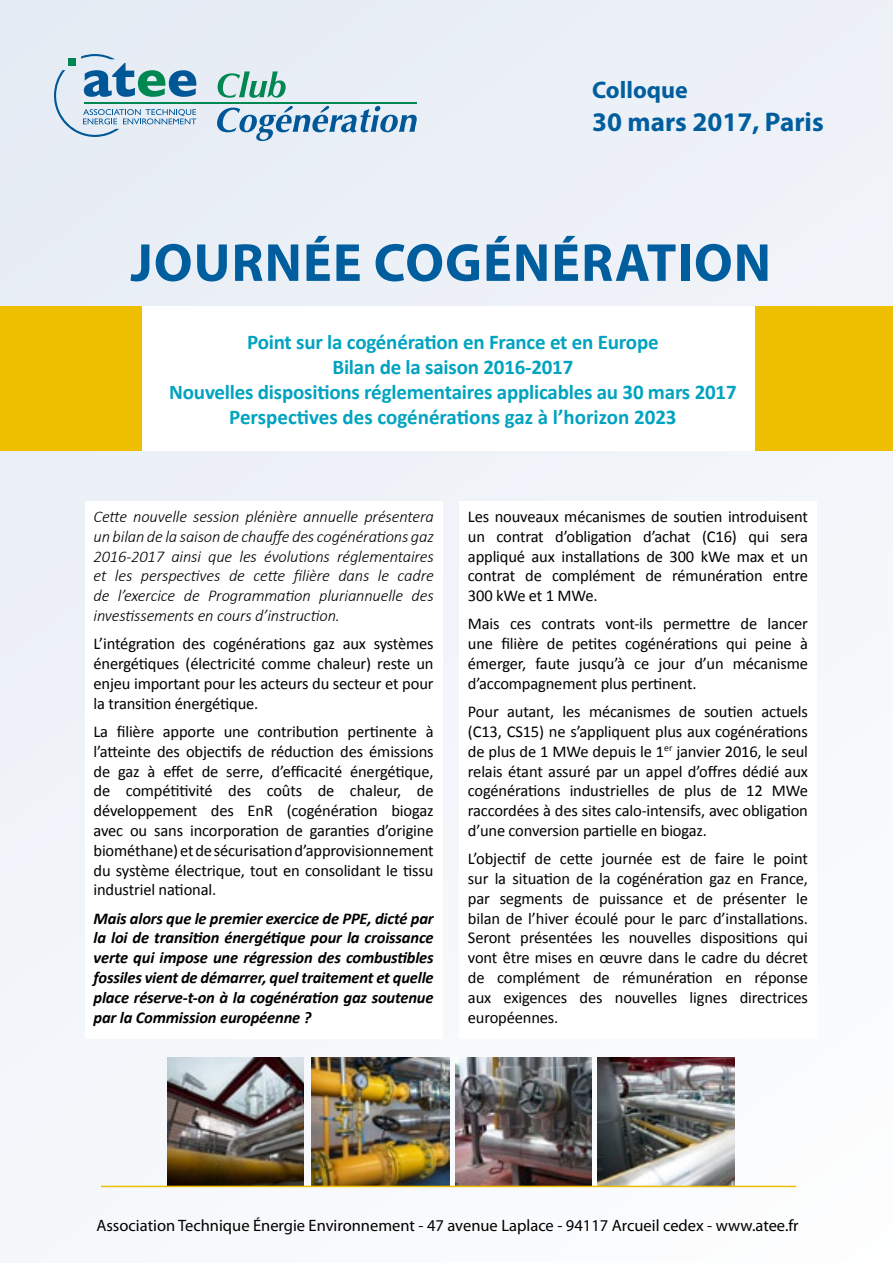
<style>
.page{position:relative;width:893px;height:1263px;background:#fff}
.page>*{position:absolute;margin:0;border:0;box-sizing:border-box;transform-origin:0 0}
.t1{font:700 54px "Myriad Pro";letter-spacing:.02em;color:#005e9e}
.t2{font:700 27px "Myriad Pro";color:#005e9e}
.t3{font:700 24px "Myriad Pro";color:#005e9e}
.t4{font:700 21px/25.2px "Calibri";letter-spacing:-.01em;color:#00a3c0;text-align:center}
.t5{font:16.5px/19.8px "Calibri";letter-spacing:-.01em;color:#000;text-align:justify}
.t6{font:italic 300 16.5px/19.8px "Calibri";letter-spacing:-.01em;color:#000;text-align:justify}
.t7{font:italic 700 16.5px/19.8px "Calibri";letter-spacing:-.01em;color:#000;text-align:justify}
.t8{font:16.5px "Myriad Pro";color:#000}
</style>
<div class="page">
<div style="left:0;top:0;width:893px;height:1263px;background:linear-gradient(to right,#ecf0f7,#f3f6fa)"></div>
<div style="left:0;top:306px;width:893px;height:145px;background:#eebf00"></div>
<svg style="left:218px;top:71px;width:68px;height:27px;background:#94c8ba"></svg>
<hr style="left:84px;top:102px;width:333px;height:1px;background:#008752">
<svg style="left:54px;top:54px;width:142px;height:83px;background:#adcad9"></svg>
<svg style="left:216px;top:106px;width:201px;height:35px;background:#abc6dd"></svg>
<div style="left:85px;top:501px;width:357px;height:538px;background:#fff"></div>
<img style="left:167px;top:1058px;width:136px;height:128px">
<img style="left:598px;top:1058px;width:136px;height:128px">
<img style="left:311px;top:1058px;width:138px;height:128px">
<img style="left:455px;top:1058px;width:137px;height:128px">
<div style="left:142px;top:306px;width:613px;height:145px;background:#fff"></div>
<div style="left:459px;top:501px;width:358px;height:538px;background:#fff"></div>
<hr style="left:101px;top:1186px;width:695px;height:1px;background:#eebf00">
<h3 class="t3" style="left:592px;top:75px;width:97px">Colloque</h3>
<h2 class="t2" style="left:592px;top:104px;width:233px">30 mars 2017, Paris</h2>
<h1 class="t1" style="left:130px;top:227px;width:642px">Journée Cogénération</h1>
<p class="t4" style="left:169px;top:329px;width:569px">Point sur la cogénération en France et en Europe<br>Bilan de la saison 2016-2017<br>Nouvelles dispositions réglementaires applicables au 30 mars 2017<br>Perspectives des cogénérations gaz à l’horizon 2023</p>
<p class="t6" style="left:94px;top:506px;width:342px">Cette nouvelle session plénière annuelle présentera un bilan de la saison de chauffe des cogénérations gaz 2016-2017 ainsi que les évolutions réglementaires et les perspectives de cette filière dans le cadre de l’exercice de Programmation pluriannuelle des investissements en cours d’instruction.</p>
<p class="t5" style="left:94px;top:634px;width:342px">L’intégration des cogénérations gaz aux systèmes énergétiques (électricité comme chaleur) reste un enjeu important pour les acteurs du secteur et pour la transition énergétique.</p>
<p class="t5" style="left:94px;top:722px;width:342px">La filière apporte une contribution pertinente à l’atteinte des objectifs de réduction des émissions de gaz à effet de serre, d’efficacité énergétique, de compétitivité des coûts de chaleur, de développement des EnR (cogénération biogaz avec ou sans incorporation de garanties d’origine biométhane) et de sécurisation d’approvisionnement du système électrique, tout en consolidant le tissu industriel national.</p>
<p class="t7" style="left:94px;top:908px;width:342px">Mais alors que le premier exercice de PPE, dicté par la loi de transition énergétique pour la croissance verte qui impose une régression des combustibles fossiles vient de démarrer, quel traitement et quelle place réserve-t-on à la cogénération gaz soutenue par la Commission européenne ?</p>
<p class="t5" style="left:468px;top:507px;width:342px">Les nouveaux mécanismes de soutien introduisent un contrat d’obligation d’achat (C16) qui sera appliqué aux installations de 300 kWe max et un contrat de complément de rémunération entre 300 kWe et 1 MWe.</p>
<p class="t5" style="left:468px;top:614px;width:342px">Mais ces contrats vont-ils permettre de lancer une filière de petites cogénérations qui peine à émerger, faute jusqu’à ce jour d’un mécanisme d’accompagnement plus pertinent.</p>
<p class="t5" style="left:468px;top:702px;width:342px">Pour autant, les mécanismes de soutien actuels (C13, CS15) ne s’appliquent plus aux cogénérations de plus de 1 MWe depuis le 1<sup>er</sup> janvier 2016, le seul relais étant assuré par un appel d’offres dédié aux cogénérations industrielles de plus de 12 MWe raccordées à des sites calo-intensifs, avec obligation d’une conversion partielle en biogaz.</p>
<p class="t5" style="left:468px;top:849px;width:342px">L’objectif de cette journée est de faire le point sur la situation de la cogénération gaz en France, par segments de puissance et de présenter le bilan de l’hiver écoulé pour le parc d’installations.<br>Seront présentées les nouvelles dispositions qui vont être mises en œuvre dans le cadre du décret de complément de rémunération en réponse aux exigences des nouvelles lignes directrices européennes.</p>
<p class="t8" style="left:96px;top:1215px;width:704px">Association Technique Énergie Environnement - 47 avenue Laplace - 94117 Arcueil cedex - www.atee.fr</p>
</div>
